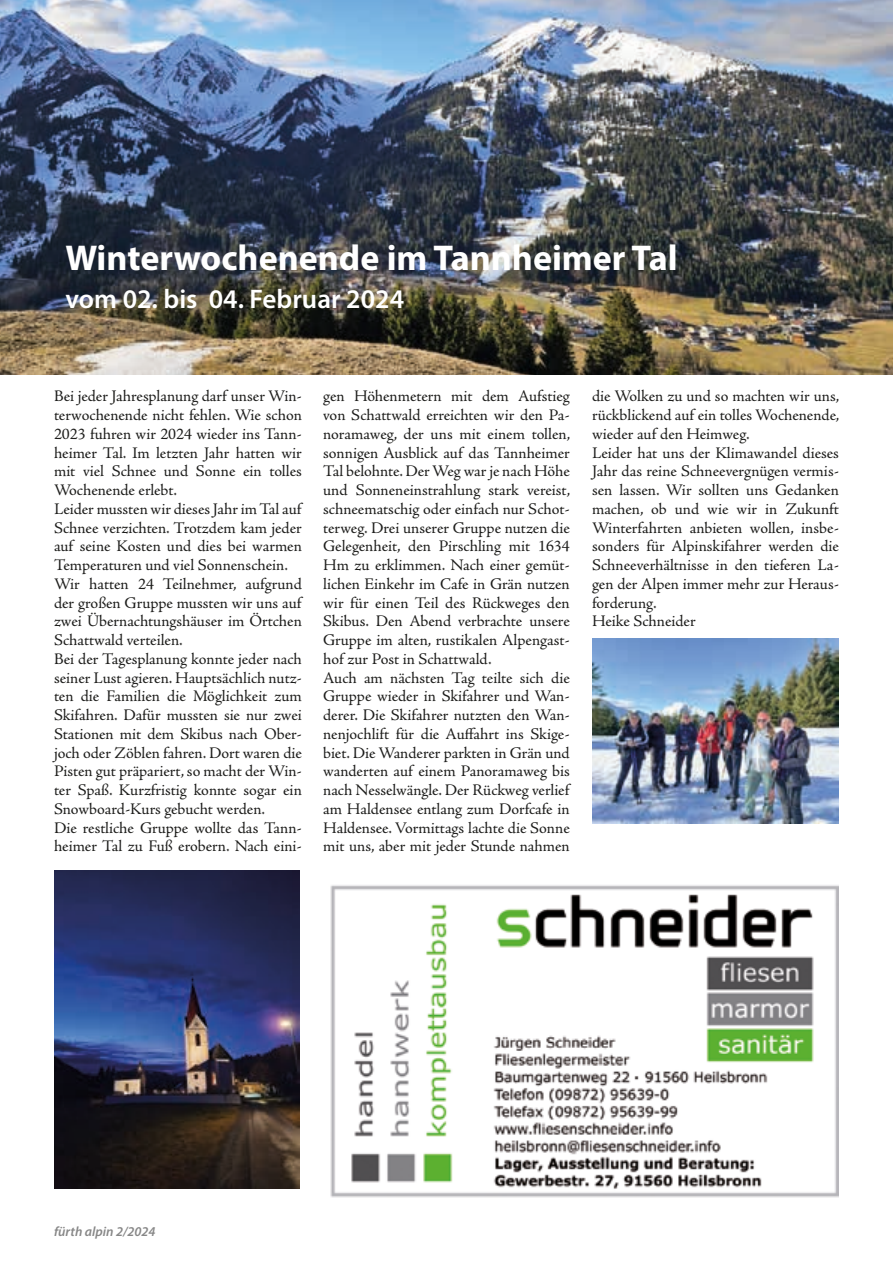
<style>
.page{position:relative;width:893px;height:1263px;background:#fff}
.page>*{position:absolute;margin:0;border:0;box-sizing:border-box;transform-origin:0 0}
.t1{font:700 36px "Myriad Pro";color:#fff}
.t2{font:600 27px "Myriad Pro";color:#fff}
.t3{font:16.2px/18.8px "Adobe Jenson Pro";color:#1d1d1b}
.t4{font:italic 600 13.5px "Myriad Pro";color:#878787}
</style>
<div class="page">
<img style="left:330px;top:885px;width:509px;height:313px">
<img style="left:0;top:0;width:893px;height:374px">
<img style="left:54px;top:870px;width:245px;height:318px">
<img style="left:592px;top:638px;width:247px;height:186px">
<h1 class="t1" style="left:66px;top:234px;width:614px">Winterwochenende im Tannheimer Tal</h1>
<h2 class="t2" style="left:66px;top:281px;width:340px">vom 02. bis 04. Februar 2024</h2>
<p class="t3" style="left:54px;top:387px;width:249px">Bei jeder Jahresplanung darf unser Win&shy;terwochenende nicht fehlen. Wie schon 2023 fuhren wir 2024 wieder ins Tann&shy;heimer Tal. Im letzten Jahr hatten wir mit viel Schnee und Sonne ein tolles Wochenende erlebt.<br>Leider mussten wir dieses Jahr im Tal auf Schnee verzichten. Trotzdem kam jeder auf seine Kosten und dies bei warmen Temperaturen und viel Sonnenschein.<br>Wir hatten 24 Teilnehmer, aufgrund der großen Gruppe mussten wir uns auf zwei Übernachtungshäuser im Örtchen Schattwald verteilen.<br>Bei der Tagesplanung konnte jeder nach seiner Lust agieren. Hauptsächlich nutz&shy;ten die Familien die Möglichkeit zum Skifahren. Dafür mussten sie nur zwei Stationen mit dem Skibus nach Ober&shy;joch oder Zöblen fahren. Dort waren die Pisten gut präpariert, so macht der Win&shy;ter Spaß. Kurzfristig konnte sogar ein Snowboard-Kurs gebucht werden.<br>Die restliche Gruppe wollte das Tann&shy;heimer Tal zu Fuß erobern. Nach eini-</p>
<p class="t3" style="left:323px;top:387px;width:249px">gen Höhenmetern mit dem Aufstieg von Schattwald erreichten wir den Pa&shy;noramaweg, der uns mit einem tollen, sonnigen Ausblick auf das Tannheimer Tal belohnte. Der Weg war je nach Höhe und Sonneneinstrahlung stark vereist, schneematschig oder einfach nur Schot&shy;terweg. Drei unserer Gruppe nutzen die Gelegenheit, den Pirschling mit 1634<br>Hm zu erklimmen. Nach einer gemüt&shy;lichen Einkehr im Cafe in Grän nutzen wir für einen Teil des Rückweges den Skibus. Den Abend verbrachte unsere Gruppe im alten, rustikalen Alpengast&shy;hof zur Post in Schattwald.<br>Auch am nächsten Tag teilte sich die Gruppe wieder in Skifahrer und Wan&shy;derer. Die Skifahrer nutzten den Wan&shy;nenjochlift für die Auffahrt ins Skige&shy;biet. Die Wanderer parkten in Grän und wanderten auf einem Panoramaweg bis nach Nesselwängle. Der Rückweg verlief am Haldensee entlang zum Dorfcafe in Haldensee. Vormittags lachte die Sonne mit uns, aber mit jeder Stunde nahmen</p>
<p class="t3" style="left:592px;top:387px;width:249px">die Wolken zu und so machten wir uns, rückblickend auf ein tolles Wochenende, wieder auf den Heimweg.<br>Leider hat uns der Klimawandel dieses Jahr das reine Schneevergnügen vermis&shy;sen lassen. Wir sollten uns Gedanken machen, ob und wie wir in Zukunft Winterfahrten anbieten wollen, insbe&shy;sonders für Alpinskifahrer werden die Schneeverhältnisse in den tieferen La&shy;gen der Alpen immer mehr zur Heraus&shy;forderung.<br>Heike Schneider</p>
<p class="t4" style="left:54px;top:1223px;width:103px">fürth alpin 2/2024</p>
</div>
